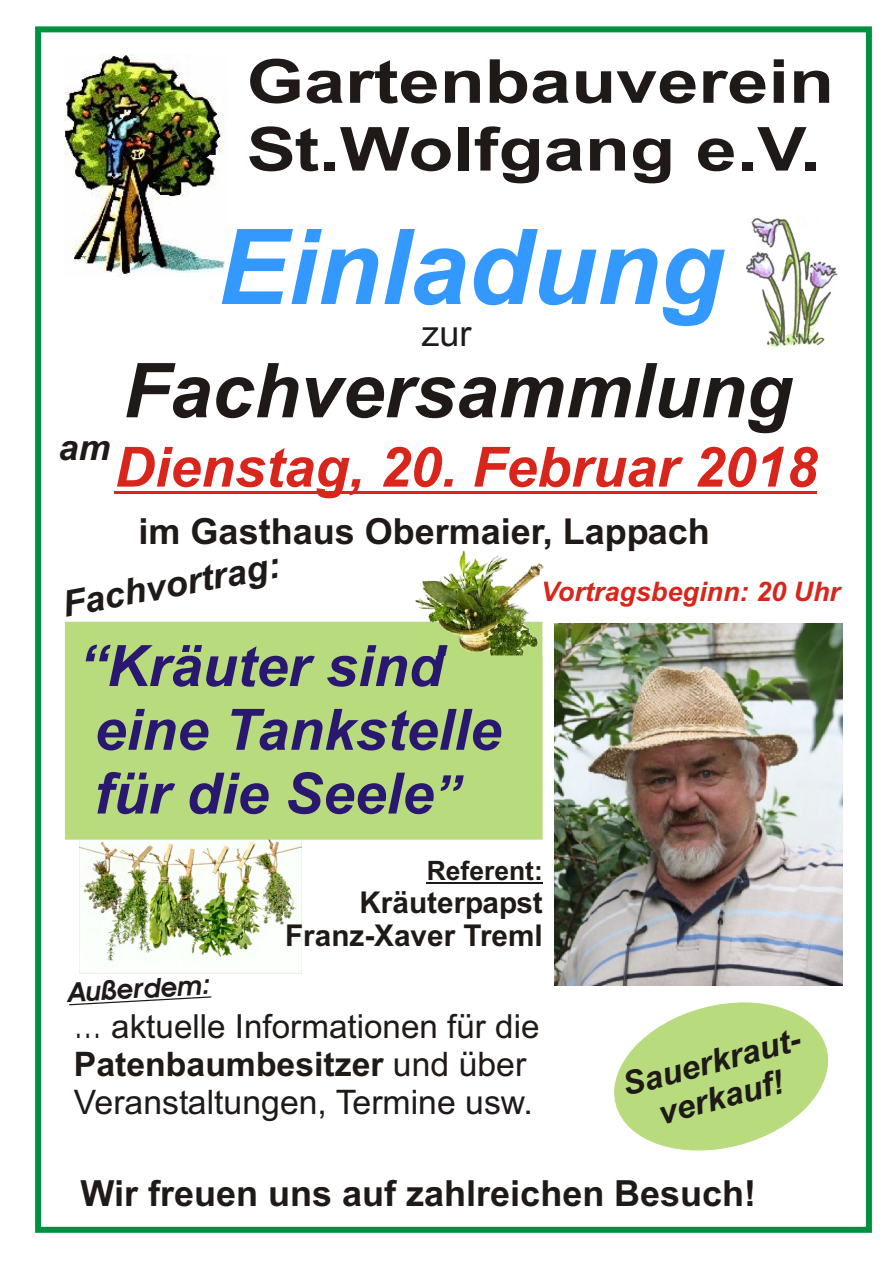
<style>
.page{position:relative;width:894px;height:1263px;background:#fff}
.page>*{position:absolute;margin:0;border:0;box-sizing:border-box;transform-origin:0 0}
.t1{font:italic 700 104.7px "Arial";color:#39f}
.t2{font:italic 700 75.6px "Arial";color:#1f1a17}
.t3{font:700 60.75px/67.8px "Arial";color:#1f1a17;scale:1.22 1}
.t4{font:italic 700 57px/63.8px "Arial";color:#291770}
.t5{font:italic 700 55.5px "Arial";color:#d9261c}
.t6{font:700 36px "Arial";color:#1f1a17}
.t7{font:italic 700 36px "Arial";color:#1f1a17}
.t8{font:36px "Arial";color:#1f1a17}
.t9{font:33.75px/37.8px "Arial";color:#1f1a17}
.t10{font:33.15px "Arial";color:#1f1a17}
.t11{font:italic 700 33px/36.8px "Arial";color:#1f1a17;text-align:center}
.t12{font:700 30px/33.6px "Arial";color:#1f1a17;text-align:right}
.t13{font:italic 700 27px "Arial";color:#d9261c}
.t14{font:italic 700 27px "Avant Garde Bk BT";color:#1f1a17}
.t15{font:700 26.7px "Arial";color:#1f1a17}
.s1{font-size:53.25px}
.s2{font-family:"Avant Garde Bk BT"}
.s3{font-weight:700}
</style>
<div class="page">
<div style="left:35px;top:26px;width:837px;height:1207px;border:6px solid #009140"></div>
<img style="left:80px;top:839px;width:222px;height:134px">
<div style="left:65px;top:622px;width:477px;height:217px;background:#b8db7d"></div>
<img style="left:745px;top:218px;width:93px;height:130px">
<img style="left:64px;top:54px;width:161px;height:221px">
<hr style="left:115px;top:492px;width:702px;height:2px;background:#d9261c">
<svg style="left:69px;top:996px;width:142px;height:9px"></svg>
<svg style="left:614px;top:1002px;width:215px;height:149px"></svg>
<hr style="left:427px;top:882px;width:116px;height:1px;background:#1f1a17">
<img style="left:554px;top:623px;width:288px;height:363px">
<img style="left:415px;top:551px;width:129px;height:105px">
<h3 class="t3" style="left:247px;top:53px;width:483px">Gartenbauverein<br>St.Wolfgang e.V.</h3>
<h1 class="t1" style="left:217px;top:228px;width:508px">Einladung</h1>
<h2 class="t2" style="left:123px;top:362px;width:670px">Fachversammlung</h2>
<p class="t8" style="left:421px;top:319px;width:52px">zur</p>
<p class="t7" style="left:59px;top:434px;width:54px">am</p>
<h3 class="t5" style="left:115px;top:446px;width:704px">Dienstag, 20. Februar 2018</h3>
<p class="t6" style="left:139px;top:518px;width:573px">im Gasthaus Obermaier, Lappach</p>
<p class="t13" style="left:541px;top:581px;width:301px">Vortragsbeginn: 20 Uhr</p>
<p class="t7" style="left:60px;top:590px;width:222px;rotate:-10deg">Fachvortrag:</p>
<h3 class="t4" style="left:78px;top:639px;width:424px">“Kräuter sind eine Tankstelle für die Seele<span class="s1">”</span></h3>
<p class="t14" style="left:68px;top:981px;width:144px;rotate:-3deg">Außerdem:</p>
<p class="t15" style="left:427px;top:860px;width:118px">Referent:</p>
<p class="t12" style="left:285px;top:888px;width:259px">Kräuterpapst<br>Franz-Xaver Treml</p>
<p class="t10" style="left:74px;top:1013px;width:467px"><span class="s2">...</span> aktuelle Informationen für die</p>
<p class="t9" style="left:74px;top:1048px;width:460px"><span class="s3">Patenbaumbesitzer</span> und über<br>Veranstaltungen, Termine usw.</p>
<p class="t11" style="left:619px;top:1070px;width:185px;rotate:-15deg">Sauerkraut&shy;verkauf!</p>
<p class="t6" style="left:80px;top:1180px;width:677px">Wir freuen uns auf zahlreichen Besuch!</p>
</div>
